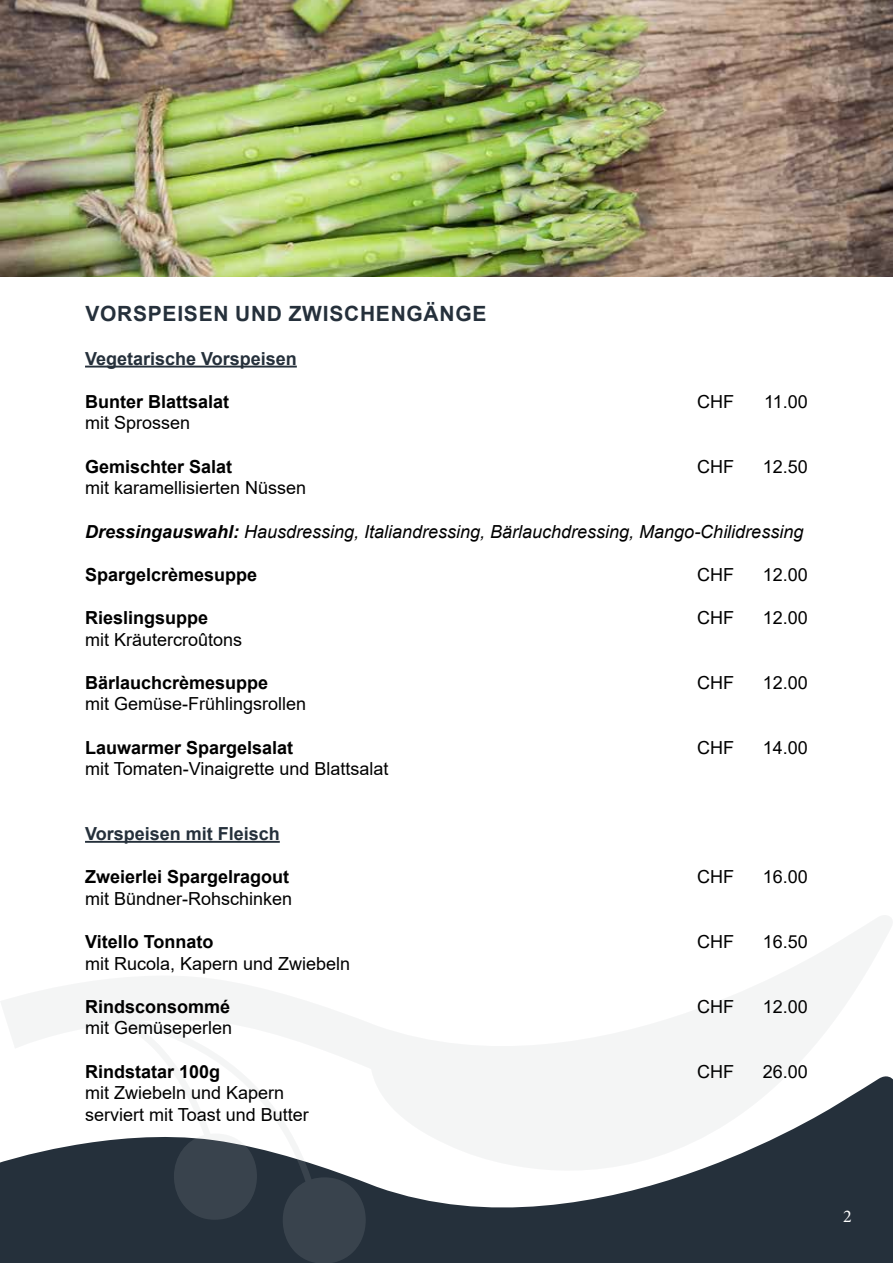
<style>
.page{position:relative;width:893px;height:1263px;background:#fff}
.page>*{position:absolute;margin:0;border:0;box-sizing:border-box;transform-origin:0 0}
.t1{font:700 21px "Arial";letter-spacing:.035em;color:#25303b}
.t2{font:18px/21.6px "Arial";color:#000}
.t3{font:700 18px "Arial";color:#000}
.t4{font:italic 18px "Arial";color:#000}
.t5{font:700 18px "Arial";color:#25303b}
.t6{font:18px "Minion Pro";color:#fff}
.s1{font-weight:700}
</style>
<div class="page">
<svg style="left:0;top:915px;width:893px;height:348px"></svg>
<div style="left:797px;top:1163px;width:84px;height:91px;background:#25303b"></div>
<hr style="left:85px;top:366px;width:212px;height:1px;background:#25303b">
<hr style="left:85px;top:841px;width:195px;height:2px;background:#25303b">
<img style="left:0;top:0;width:893px;height:276px">
<p class="t1" style="left:85px;top:299px;width:403px">VORSPEISEN UND ZWISCHENGÄNGE</p>
<p class="t5" style="left:85px;top:346px;width:213px">Vegetarische Vorspeisen</p>
<p class="t3" style="left:85px;top:389px;width:146px">Bunter Blattsalat</p>
<p class="t2" style="left:697px;top:391px;width:38px">CHF</p>
<p class="t2" style="left:764px;top:391px;width:45px">11.00</p>
<p class="t2" style="left:85px;top:412px;width:107px">mit Sprossen</p>
<p class="t3" style="left:85px;top:454px;width:149px">Gemischter Salat</p>
<p class="t2" style="left:697px;top:455px;width:38px">CHF</p>
<p class="t2" style="left:763px;top:455px;width:47px">12.50</p>
<p class="t2" style="left:85px;top:477px;width:223px">mit karamellisierten Nüssen</p>
<p class="t4" style="left:85px;top:519px;width:720px"><span class="s1">Dressingauswahl:</span> Hausdressing, Italiandressing, Bärlauchdressing, Mango-Chilidressing</p>
<p class="t3" style="left:85px;top:562px;width:174px">Spargelcrèmesuppe</p>
<p class="t2" style="left:697px;top:563px;width:38px">CHF</p>
<p class="t2" style="left:763px;top:563px;width:47px">12.00</p>
<p class="t3" style="left:85px;top:605px;width:125px">Rieslingsuppe</p>
<p class="t2" style="left:697px;top:607px;width:38px">CHF</p>
<p class="t2" style="left:763px;top:607px;width:47px">12.00</p>
<p class="t2" style="left:85px;top:628px;width:159px">mit Kräutercroûtons</p>
<p class="t3" style="left:85px;top:670px;width:185px">Bärlauchcrèmesuppe</p>
<p class="t2" style="left:697px;top:671px;width:38px">CHF</p>
<p class="t2" style="left:763px;top:671px;width:47px">12.00</p>
<p class="t2" style="left:85px;top:693px;width:223px">mit Gemüse-Frühlingsrollen</p>
<p class="t3" style="left:85px;top:734px;width:210px">Lauwarmer Spargelsalat</p>
<p class="t2" style="left:697px;top:736px;width:38px">CHF</p>
<p class="t2" style="left:763px;top:736px;width:47px">14.00</p>
<p class="t2" style="left:85px;top:758px;width:305px">mit Tomaten-Vinaigrette und Blattsalat</p>
<p class="t5" style="left:85px;top:821px;width:196px">Vorspeisen mit Fleisch</p>
<p class="t3" style="left:85px;top:864px;width:206px">Zweierlei Spargelragout</p>
<p class="t2" style="left:697px;top:866px;width:38px">CHF</p>
<p class="t2" style="left:763px;top:866px;width:47px">16.00</p>
<p class="t2" style="left:85px;top:887px;width:209px">mit Bündner-Rohschinken</p>
<p class="t3" style="left:85px;top:929px;width:130px">Vitello Tonnato</p>
<p class="t2" style="left:697px;top:931px;width:38px">CHF</p>
<p class="t2" style="left:763px;top:931px;width:47px">16.50</p>
<p class="t2" style="left:85px;top:952px;width:267px">mit Rucola, Kapern und Zwiebeln</p>
<p class="t3" style="left:85px;top:994px;width:147px">Rindsconsommé</p>
<p class="t2" style="left:697px;top:995px;width:38px">CHF</p>
<p class="t2" style="left:763px;top:995px;width:47px">12.00</p>
<p class="t2" style="left:85px;top:1017px;width:149px">mit Gemüseperlen</p>
<p class="t3" style="left:85px;top:1058px;width:137px">Rindstatar 100g</p>
<p class="t2" style="left:697px;top:1060px;width:38px">CHF</p>
<p class="t2" style="left:763px;top:1060px;width:47px">26.00</p>
<p class="t2" style="left:85px;top:1082px;width:225px">mit Zwiebeln und Kapern serviert mit Toast und Butter</p>
<p class="t6" style="left:843px;top:1204px;width:10px">2</p>
</div>
